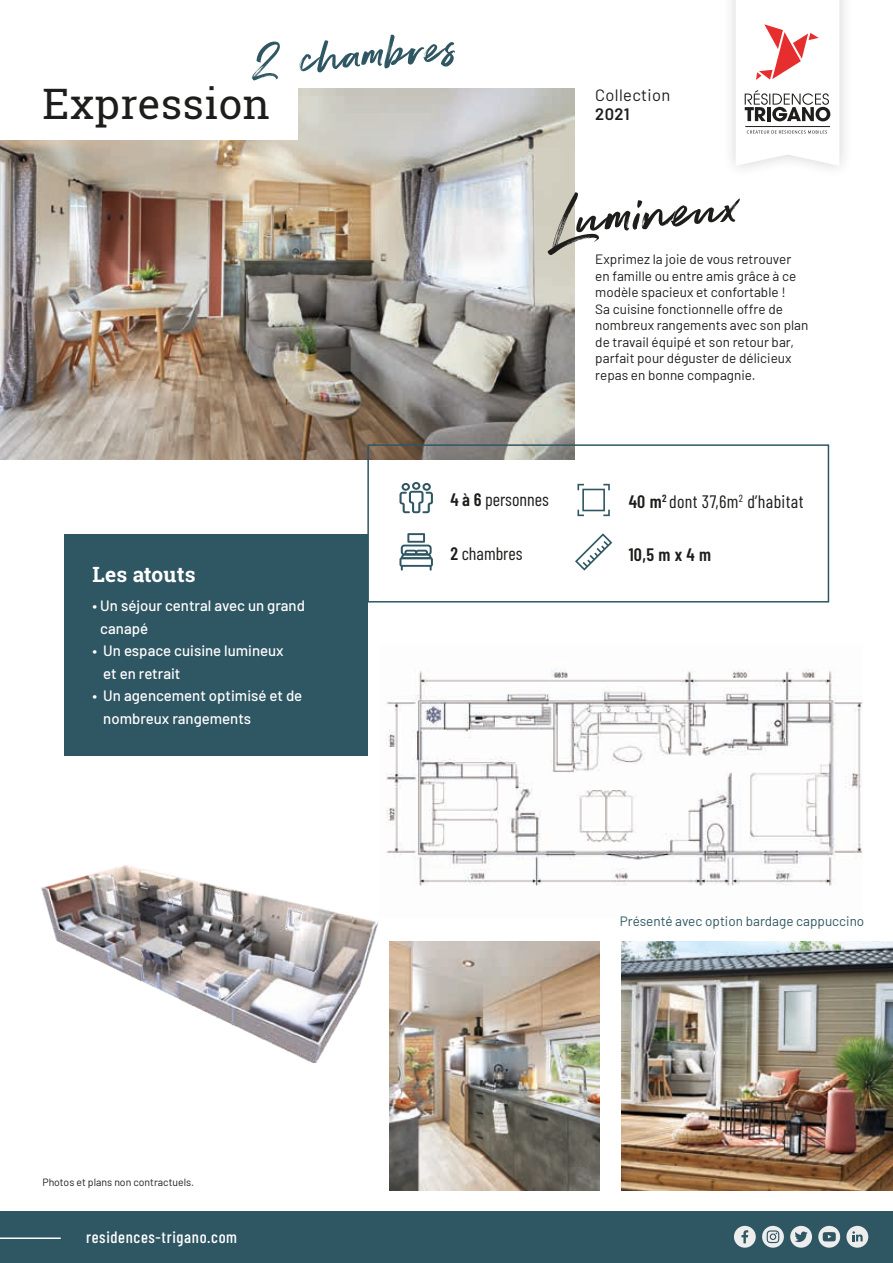
<style>
.page{position:relative;width:893px;height:1263px;background:#fff}
.page>*{position:absolute;margin:0;border:0;box-sizing:border-box;transform-origin:0 0}
.t1{font:70.65px "Super Fly Two";color:#1d1d1b}
.t2{font:60px "Super Fly Two";color:#2f5663}
.t3{font:42px "Roboto Slab";letter-spacing:.01em;color:#1d1d1b}
.t4{font:700 21px "Roboto Slab";letter-spacing:.01em;color:#fff}
.t5{font:18px "Barlow Condensed";letter-spacing:.02em;color:#1d1d1b}
.t6{font:18px "Barlow Condensed";color:#1d1d1b}
.t7{font:600 18px "Barlow Condensed";color:#1d1d1b}
.t8{font:500 16.5px "Barlow Condensed";letter-spacing:.04em;color:#fff}
.t9{font:16.5px "Barlow";letter-spacing:.02em;color:#1d1d1b}
.t10{font:600 16.5px "Barlow";color:#1d1d1b}
.t11{font:500 15px/22.5px "Barlow";color:#fff}
.t12{font:13.5px/16.5px "Barlow";color:#1d1d1b}
.t13{font:13.5px "Barlow";color:#2f5663}
.t14{font:10.5px "Barlow";color:#1d1d1b}
.s1{font-weight:600}
</style>
<div class="page">
<div style="left:0;top:1211px;width:893px;height:52px;background:#2f5663"></div>
<img style="left:0;top:89px;width:574px;height:371px">
<img style="left:390px;top:942px;width:209px;height:248px">
<img style="left:622px;top:942px;width:271px;height:248px">
<img style="left:386px;top:669px;width:477px;height:217px">
<img style="left:41px;top:863px;width:350px;height:199px">
<div style="left:0;top:72px;width:298px;height:68px;background:#fff"></div>
<div style="left:64px;top:534px;width:303px;height:222px;background:#2f5663"></div>
<div style="left:367px;top:444px;width:462px;height:158px;border:2px solid #2f5663"></div>
<svg style="left:399px;top:482px;width:34px;height:31px"></svg>
<svg style="left:399px;top:533px;width:34px;height:38px"></svg>
<svg style="left:577px;top:484px;width:33px;height:32px"></svg>
<svg style="left:575px;top:533px;width:37px;height:38px"></svg>
<hr style="left:0;top:1237px;width:61px;height:2px;background:#fff">
<div style="left:734px;top:1226px;width:22px;height:22px;background:#ededed;border-radius:50%"></div>
<svg style="left:762px;top:1226px;width:22px;height:22px"></svg>
<div style="left:790px;top:1226px;width:22px;height:22px;background:#ededed;border-radius:50%"></div>
<svg style="left:818px;top:1226px;width:22px;height:22px"></svg>
<div style="left:846px;top:1226px;width:22px;height:22px;background:#ededed;border-radius:50%"></div>
<svg style="left:741px;top:1230px;width:7px;height:13px"></svg>
<svg style="left:767px;top:1230px;width:12px;height:13px"></svg>
<svg style="left:795px;top:1231px;width:13px;height:11px"></svg>
<svg style="left:823px;top:1232px;width:13px;height:9px"></svg>
<svg style="left:852px;top:1231px;width:11px;height:10px"></svg>
<div style="left:721px;top:0;width:133px;height:179px;background:#1d1d1b;opacity:.2"></div>
<svg style="left:736px;top:0;width:103px;height:166px"></svg>
<h2 class="t2" style="left:250px;top:26px;width:207px;rotate:-4deg">2 chambres</h2>
<h3 class="t3" style="left:42px;top:75px;width:229px">Expression</h3>
<p class="t9" style="left:595px;top:83px;width:77px">Collection</p>
<p class="t10" style="left:595px;top:102px;width:36px">2021</p>
<h1 class="t1" style="left:545px;top:179px;width:194px;rotate:-4deg">Lumineux</h1>
<p class="t12" style="left:595px;top:250px;width:215px">Exprimez la joie de vous retrouver en famille ou entre amis grâce à ce modèle spacieux et confortable !<br>Sa cuisine fonctionnelle offre de nombreux rangements avec son plan de travail équipé et son retour bar, parfait pour déguster de délicieux repas en bonne compagnie.</p>
<h3 class="t4" style="left:93px;top:560px;width:105px">Les atouts</h3>
<p class="t11" style="left:100px;top:593px;width:206px;text-indent:-8px">• Un séjour central avec un grand canapé</p>
<p class="t11" style="left:103px;top:638px;width:182px;text-indent:-11px">• Un espace cuisine lumineux et en retrait</p>
<p class="t11" style="left:103px;top:683px;width:201px;text-indent:-11px">• Un agencement optimisé et de nombreux rangements</p>
<p class="t14" style="left:43px;top:1174px;width:153px">Photos et plans non contractuels.</p>
<p class="t8" style="left:86px;top:1225px;width:152px">residences-trigano.com</p>
<h3 class="t6" style="left:450px;top:486px;width:100px"><span class="s1">4 à 6</span> personnes</h3>
<h3 class="t5" style="left:629px;top:488px;width:176px"><span class="s1">40 m</span><sup>2</sup> dont 37,6m<sup>2</sup> d’habitat</h3>
<h3 class="t6" style="left:450px;top:541px;width:74px"><span class="s1">2</span> chambres</h3>
<h3 class="t7" style="left:629px;top:542px;width:84px">10,5 m x 4 m</h3>
<p class="t13" style="left:620px;top:911px;width:246px">Présenté avec option bardage cappuccino</p>
</div>
